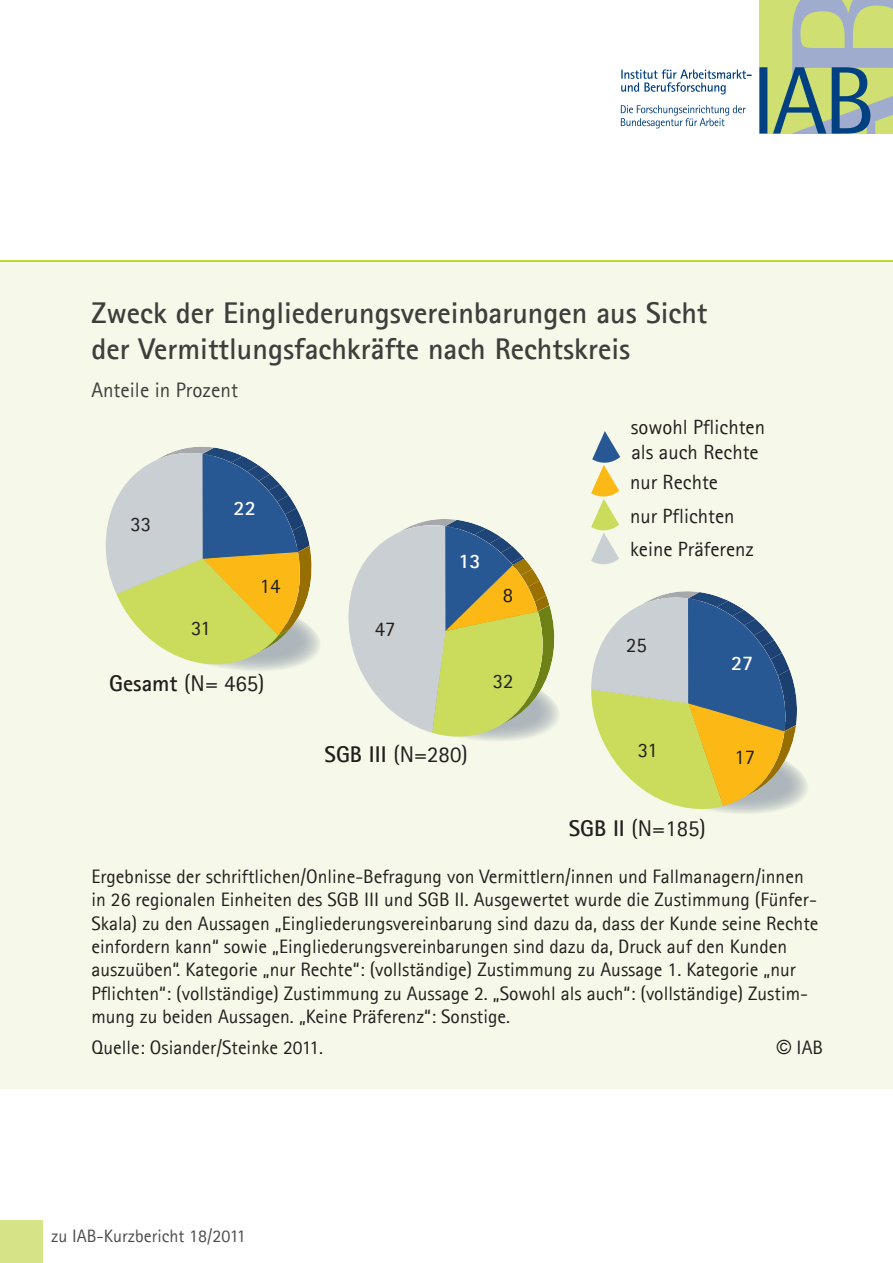
<style>
.page{position:relative;width:893px;height:1263px;background:#fff}
.page>*{position:absolute;margin:0;border:0;box-sizing:border-box;transform-origin:0 0}
.t1{font:700 30px/36px "Agfa Rotis Sans Serif";color:#3e3e3c}
.t2{font:22.8px "Agfa Rotis Sans Serif";color:#221e1d}
.t3{font:21px "Agfa Rotis Sans Serif";color:#3e3e3c}
.t4{font:20.7px/33.9px "Agfa Rotis Sans Serif";color:#221e1d}
.t5{font:700 20.7px "Agfa Rotis Sans Serif";color:#fff}
.t6{font:19.5px/23.4px "Agfa Rotis Sans Serif";color:#221e1d}
.t7{font:18px "Agfa Rotis Sans Serif";color:#4b4c4b}
.s1{font-weight:700}
.s2{font-family:"Arial"}
</style>
<div class="page">
<svg style="left:621px;top:69px;width:131px;height:25px"></svg>
<svg style="left:621px;top:105px;width:125px;height:23px"></svg>
<svg style="left:759px;top:0;width:134px;height:134px;background:#a1b78c"></svg>
<div style="left:0;top:1220px;width:43px;height:43px;background:#d7e387"></div>
<div style="left:0;top:261px;width:893px;height:828px;background:#f6f9e9"></div>
<hr style="left:0;top:261px;width:893px;height:1px;background:#bed630">
<svg style="left:348px;top:519px;width:207px;height:222px"></svg>
<svg style="left:591px;top:591px;width:207px;height:219px"></svg>
<svg style="left:106px;top:447px;width:209px;height:218px"></svg>
<svg style="left:591px;top:431px;width:29px;height:134px"></svg>
<h1 class="t1" style="left:91px;top:294px;width:617px">Zweck der Eingliederungsvereinbarungen aus Sicht der Vermittlungsfachkräfte nach Rechtskreis</h1>
<p class="t3" style="left:91px;top:377px;width:148px">Anteile in Prozent</p>
<p class="t4" style="left:130px;top:506px;width:22px">33</p>
<p class="t4" style="left:191px;top:611px;width:21px">31</p>
<p class="t5" style="left:234px;top:494px;width:24px">22</p>
<p class="t4" style="left:260px;top:568px;width:22px">14</p>
<p class="t2" style="left:109px;top:670px;width:157px"><span class="s1">Gesamt</span> (N= 465)</p>
<p class="t4" style="left:375px;top:611px;width:22px">47</p>
<p class="t5" style="left:458px;top:548px;width:24px">13</p>
<p class="t4" style="left:503px;top:578px;width:12px">8</p>
<p class="t4" style="left:493px;top:664px;width:22px">32</p>
<p class="t2" style="left:325px;top:740px;width:145px"><span class="s1">SGB III</span> (N=280)</p>
<p class="t4" style="left:631px;top:415px;width:136px;line-height:24.8px">sowohl Pflichten als auch Rechte</p>
<p class="t4" style="left:630px;top:465px;width:125px">nur Rechte<br>nur Pflichten keine Präferenz</p>
<p class="t4" style="left:626px;top:628px;width:22px">25</p>
<p class="t5" style="left:731px;top:650px;width:24px">27</p>
<p class="t4" style="left:638px;top:733px;width:21px">31</p>
<p class="t2" style="left:569px;top:815px;width:139px"><span class="s1">SGB II</span> (N=185)</p>
<p class="t4" style="left:734px;top:740px;width:22px">17</p>
<p class="t6" style="left:91px;top:864px;width:728px">Ergebnisse der schriftlichen/Online-Befragung von Vermittlern/innen und Fallmanagern/innen in 26 regionalen Einheiten des SGB III und SGB II. Ausgewertet wurde die Zustimmung (Fünfer-Skala) zu den Aussagen „Eingliederungsvereinbarung sind dazu da, dass der Kunde seine Rechte einfordern kann“ sowie „Eingliederungsvereinbarungen sind dazu da, Druck auf den Kunden auszuüben“. Kategorie „nur Rechte“: (vollständige) Zustimmung zu Aussage 1. Kategorie „nur Pflichten“: (vollständige) Zustimmung zu Aussage 2. „Sowohl als auch“: (vollständige) Zustim&shy;mung zu beiden Aussagen. „Keine Präferenz“: Sonstige.</p>
<p class="t6" style="left:91px;top:1036px;width:233px">Quelle: Osiander/Steinke 2011.</p>
<p class="t6" style="left:777px;top:1036px;width:48px"><span class="s2">©</span> IAB</p>
<p class="t7" style="left:51px;top:1225px;width:196px">zu IAB-Kurzbericht 18/2011</p>
</div>
